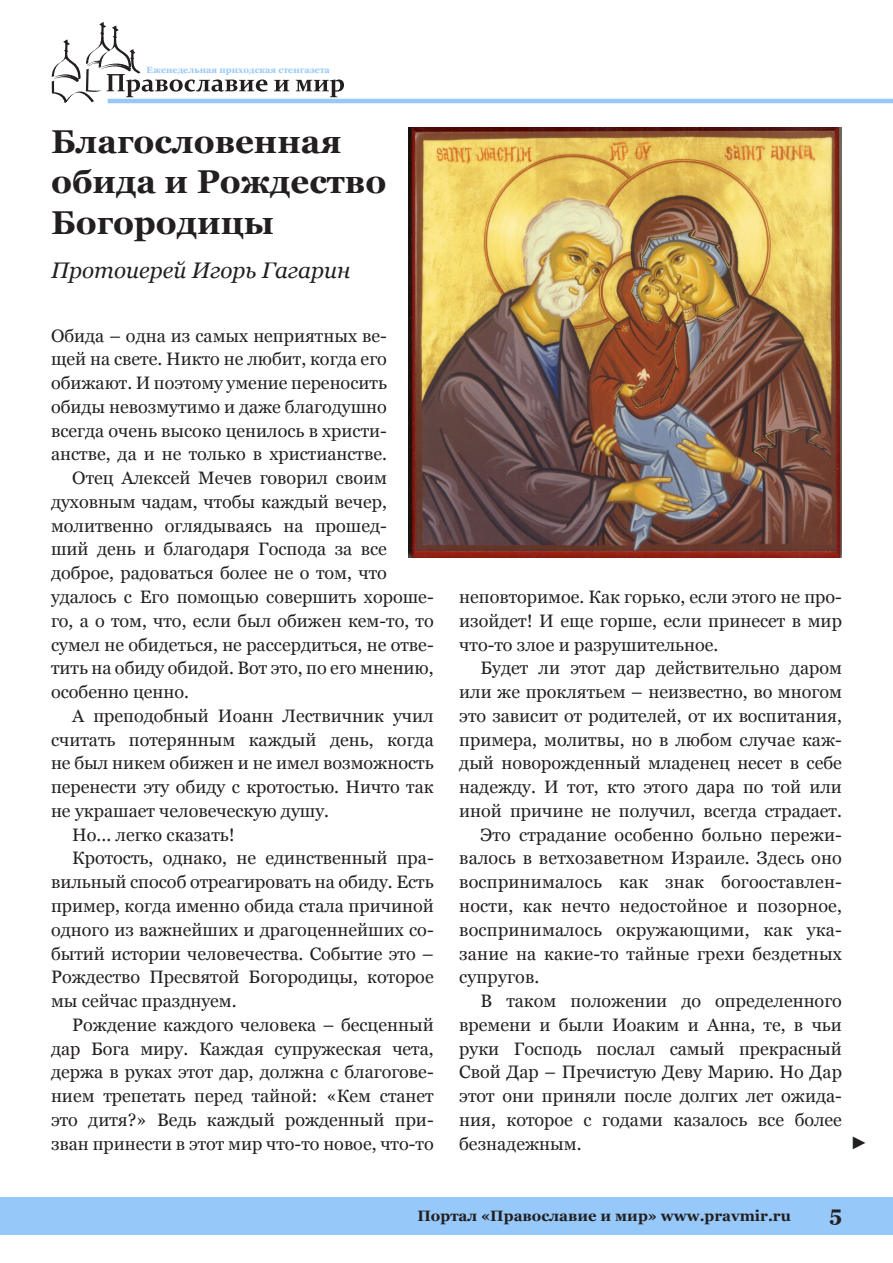
<style>
.page{position:relative;width:893px;height:1263px;background:#fff}
.page>*{position:absolute;margin:0;border:0;box-sizing:border-box;transform-origin:0 0}
.Zagolovok{font:700 33px/40.5px "Georgia";color:#231f20}
.Author{font:italic 22.5px "Georgia";color:#231f20}
.t1{font:700 21px "Georgia";color:#231f20}
.Text{font:18px/23.7px "Georgia";color:#231f20;text-align:justify}
.Text_first{font:18px/23.7px "Georgia";color:#231f20;text-align:justify}
.Text-2{font:18px "Arial";color:#231f20}
.t2{font:700 15px "Georgia";color:#231f20}
.t3{font:700 9px "Georgia";color:#96c8fa}
</style>
<div class="page">
<svg style="left:52px;top:22px;width:215px;height:81px"></svg>
<svg style="left:274px;top:80px;width:15px;height:11px"></svg>
<svg style="left:296px;top:79px;width:48px;height:18px"></svg>
<hr style="left:108px;top:99px;width:785px;height:4px;background:#96c8fa">
<div style="left:0;top:1197px;width:893px;height:37px;background:#96c8fa"></div>
<img style="left:408px;top:128px;width:434px;height:429px">
<p class="t3" style="left:147px;top:64px;width:185px">Еженедельная приходская стенгазета</p>
<p class="Zagolovok" style="left:51px;top:121px;width:337px">Благословенная обида и Рождество<br>Богородицы</p>
<p class="Author" style="left:51px;top:256px;width:301px">Протоиерей Игорь Гагарин</p>
<p class="Text_first" style="left:51px;top:324px;width:337px">Обида – одна из самых неприятных ве&shy;щей на свете. Никто не любит, когда его обижают. И поэтому умение переносить обиды невозмутимо и даже благодушно всегда очень высоко ценилось в христи&shy;анстве, да и не только в христианстве.</p>
<p class="Text" style="left:51px;top:466px;width:384px;text-align:left;text-indent:21px">Отец Алексей Мечев говорил своим духовным чадам, чтобы каждый вечер, молитвенно оглядываясь на прошед-<br>ший день и благодаря Господа за все доброе, радоваться более не о том, что удалось с Его помощью совершить хороше&shy;го, а о том, что, если был обижен кем-то, то сумел не обидеться, не рассердиться, не отве&shy;тить на обиду обидой. Вот это, по его мнению, особенно ценно.</p>
<p class="Text" style="left:51px;top:704px;width:384px;text-indent:21px">А преподобный Иоанн Лествичник учил считать потерянным каждый день, когда не был никем обижен и не имел возможность перенести эту обиду с кротостью. Ничто так не украшает человеческую душу.</p>
<p class="Text" style="left:72px;top:823px;width:164px">Но... легко сказать!</p>
<p class="Text" style="left:51px;top:847px;width:384px;text-indent:21px">Кротость, однако, не единственный пра&shy;вильный способ отреагировать на обиду. Есть пример, когда именно обида стала причиной одного из важнейших и драгоценнейших со&shy;бытий истории человечества. Событие это – Рождество Пресвятой Богородицы, которое мы сейчас празднуем.</p>
<p class="Text" style="left:51px;top:1013px;width:384px;text-indent:21px">Рождение каждого человека – бесценный дар Бога миру. Каждая супружеская чета, держа в руках этот дар, должна с благогове&shy;нием трепетать перед тайной: «Кем станет это дитя?» Ведь каждый рожденный при&shy;зван принести в этот мир что-то новое, что-то</p>
<p class="Text" style="left:459px;top:585px;width:384px">неповторимое. Как горько, если этого не про&shy;изойдет! И еще горше, если принесет в мир что-то злое и разрушительное.</p>
<p class="Text" style="left:459px;top:657px;width:384px;text-indent:21px">Будет ли этот дар действительно даром или же проклятьем – неизвестно, во многом это зависит от родителей, от их воспитания, примера, молитвы, но в любом случае каж&shy;дый новорожденный младенец несет в себе надежду. И тот, кто этого дара по той или иной причине не получил, всегда страдает.</p>
<p class="Text" style="left:459px;top:823px;width:384px;text-indent:21px">Это страдание особенно больно пережи&shy;валось в ветхозаветном Израиле. Здесь оно воспринималось как знак богооставлен&shy;ности, как нечто недостойное и позорное, воспринималось окружающими, как ука&shy;зание на какие-то тайные грехи бездетных супругов.</p>
<p class="Text" style="left:459px;top:989px;width:384px;text-indent:21px">В таком положении до определенного времени и были Иоаким и Анна, те, в чьи руки Господь послал самый прекрасный Свой Дар – Пречистую Деву Марию. Но Дар этот они приняли после долгих лет ожида&shy;ния, которое с годами казалось все более безнадежным.</p>
<p class="Text-2" style="left:850px;top:1131px;width:19px">►</p>
<p class="t2" style="left:417px;top:1206px;width:375px">Портал «Православие и мир» www.pravmir.ru</p>
<p class="t1" style="left:829px;top:1200px;width:14px">5</p>
</div>
